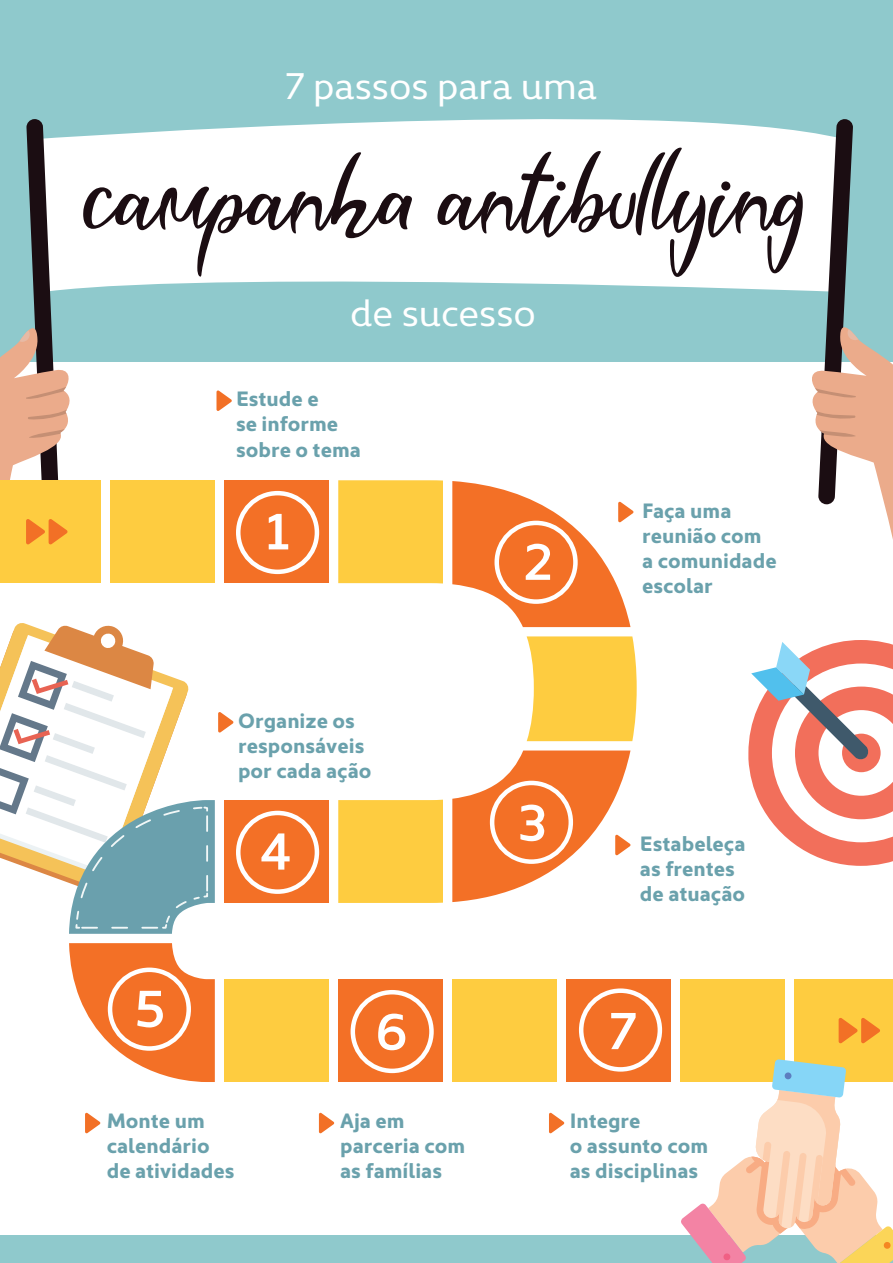
<style>
.page{position:relative;width:893px;height:1263px;background:#fff}
.page>*{position:absolute;margin:0;border:0;box-sizing:border-box;transform-origin:0 0}
.t1{font:103.05px "Visually";color:#1b0d12}
.t2{font:600 52.5px "Kyrial Sans Pro";color:#fff}
.t3{font:37.5px "Kyrial Display Pro";color:#fff}
.t4{font:700 21px/25.2px "Kyrial Sans Pro";color:#6aa1ac}
</style>
<div class="page">
<div style="left:0;top:0;width:893px;height:361px;background:#8fc9cc"></div>
<svg style="left:73px;top:119px;width:736px;height:172px;fill:#fff"></svg>
<svg style="left:809px;top:119px;width:84px;height:420px"></svg>
<div style="left:224px;top:480px;width:105px;height:103px;background:#f37026"></div>
<div style="left:110px;top:480px;width:105px;height:103px;background:#fecc40"></div>
<div style="left:224px;top:800px;width:105px;height:103px;background:#f37026"></div>
<div style="left:224px;top:979px;width:105px;height:103px;background:#fecc40"></div>
<div style="left:338px;top:800px;width:105px;height:103px;background:#fecc40"></div>
<svg style="left:527px;top:636px;width:110px;height:105px"></svg>
<div style="left:338px;top:979px;width:105px;height:103px;background:#f37026"></div>
<div style="left:452px;top:979px;width:105px;height:103px;background:#fecc40"></div>
<svg style="left:69px;top:943px;width:146px;height:139px"></svg>
<div style="left:0;top:480px;width:101px;height:103px;background:#fecc40"></div>
<div style="left:794px;top:979px;width:99px;height:103px;background:#fecc40"></div>
<div style="left:338px;top:480px;width:105px;height:103px;background:#fecc40"></div>
<div style="left:566px;top:979px;width:105px;height:103px;background:#f37026"></div>
<div style="left:680px;top:979px;width:105px;height:103px;background:#fecc40"></div>
<svg style="left:0;top:119px;width:73px;height:426px"></svg>
<svg style="left:839px;top:1018px;width:41px;height:25px"></svg>
<div style="left:236px;top:491px;width:83px;height:83px;border:4px solid #fff;border-radius:50%"></div>
<div style="left:236px;top:811px;width:83px;height:83px;border:4px solid #fff;border-radius:50%"></div>
<div style="left:351px;top:990px;width:83px;height:83px;border:4px solid #fff;border-radius:50%"></div>
<div style="left:579px;top:988px;width:83px;height:84px;border:4px solid #fff;border-radius:50%"></div>
<div style="left:108px;top:967px;width:83px;height:84px;border:4px solid #fff;border-radius:50%"></div>
<svg style="left:216px;top:390px;width:16px;height:21px"></svg>
<svg style="left:452px;top:481px;width:181px;height:146px"></svg>
<svg style="left:0;top:624px;width:233px;height:310px"></svg>
<svg style="left:452px;top:750px;width:178px;height:152px"></svg>
<svg style="left:85px;top:1113px;width:15px;height:20px"></svg>
<svg style="left:319px;top:1113px;width:15px;height:20px"></svg>
<svg style="left:549px;top:1113px;width:15px;height:20px"></svg>
<div style="left:0;top:1235px;width:893px;height:28px;background:#8fc9cc"></div>
<svg style="left:748px;top:640px;width:145px;height:226px"></svg>
<svg style="left:681px;top:1059px;width:212px;height:204px"></svg>
<h3 class="t3" style="left:286px;top:60px;width:313px">7 passos para uma</h3>
<h1 class="t1" style="left:85px;top:123px;width:725px">campanha antibullying</h1>
<h3 class="t3" style="left:350px;top:287px;width:187px">de sucesso</h3>
<h2 class="t2" style="left:135px;top:971px;width:32px">5</h2>
<p class="t4" style="left:236px;top:385px;width:126px">Estude e<br>se informe sobre o tema</p>
<h2 class="t2" style="left:266px;top:493px;width:25px">1</h2>
<p class="t4" style="left:238px;top:706px;width:135px">Organize os responsáveis por cada ação</p>
<h2 class="t2" style="left:260px;top:813px;width:33px">4</h2>
<h2 class="t2" style="left:523px;top:524px;width:31px">2</h2>
<h2 class="t2" style="left:518px;top:785px;width:31px">3</h2>
<p class="t4" style="left:642px;top:496px;width:136px">Faça uma reunião com a comunidade escolar</p>
<p class="t4" style="left:640px;top:829px;width:107px">Estabeleça as frentes de atuação</p>
<h2 class="t2" style="left:375px;top:994px;width:34px">6</h2>
<h2 class="t2" style="left:609px;top:993px;width:29px">7</h2>
<p class="t4" style="left:107px;top:1106px;width:129px">Monte um calendário de atividades</p>
<p class="t4" style="left:340px;top:1106px;width:126px">Aja em parceria com as famílias</p>
<p class="t4" style="left:570px;top:1106px;width:140px">Integre<br>o assunto com as disciplinas</p>
</div>
